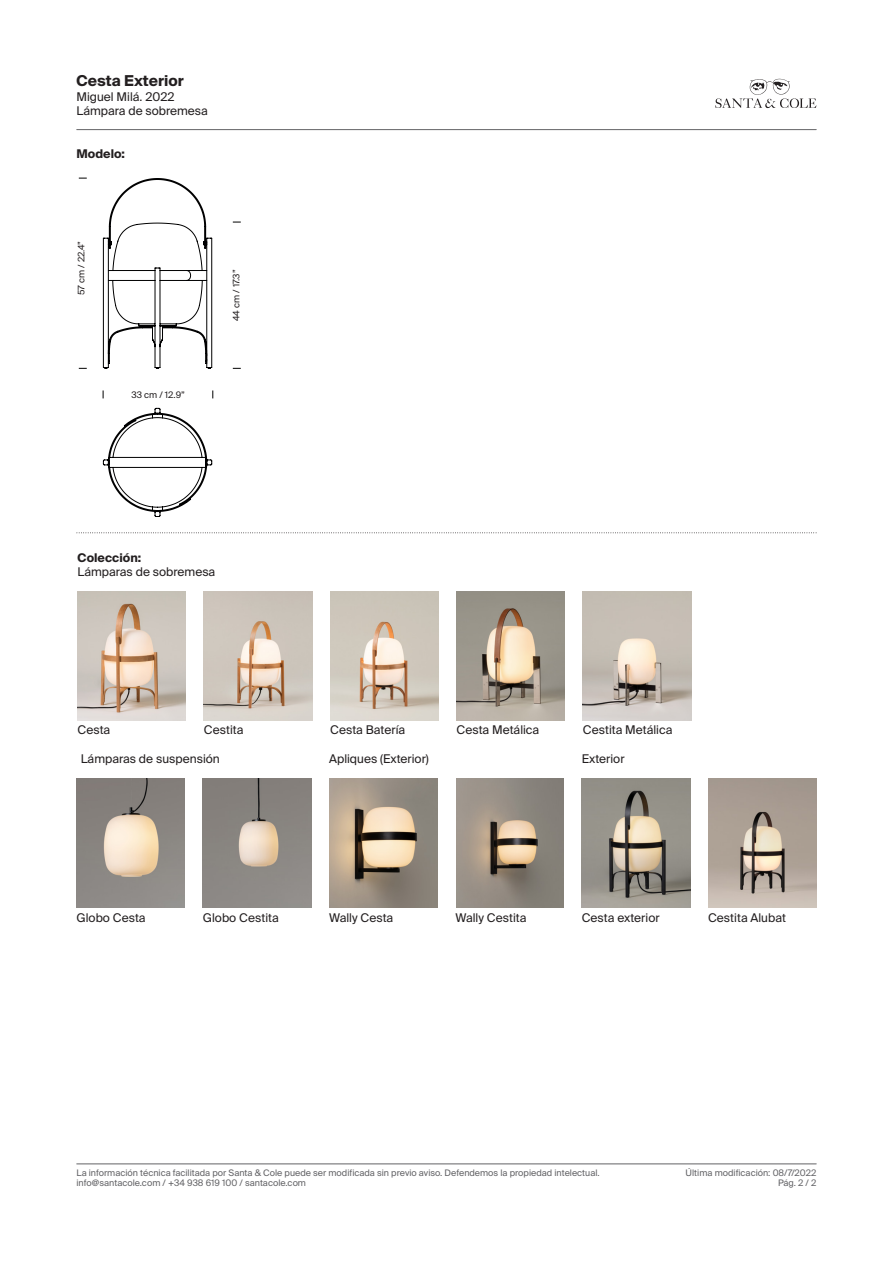
<style>
.page{position:relative;width:893px;height:1263px;background:#fff}
.page>*{position:absolute;margin:0;border:0;box-sizing:border-box;transform-origin:0 0}
.t1{font:700 15px "Suisse Intl";color:#231f20}
.t2{font:12px/14.4px "Suisse Intl";color:#231f20}
.t3{font:700 12px "Suisse Intl";color:#231f20}
.t4{font:9px "Suisse Intl";color:#636366}
.COTA{font:9px "Suisse Intl";color:#231f20}
</style>
<div class="page">
<svg style="left:715px;top:79px;width:101px;height:29px"></svg>
<hr style="left:77px;top:129px;width:739px;height:1px;background:#636366">
<hr style="left:77px;top:1163px;width:739px;height:1px;background:#636366">
<svg style="left:77px;top:532px;width:740px;height:1px"></svg>
<img style="left:78px;top:591px;width:108px;height:130px">
<img style="left:77px;top:778px;width:108px;height:130px">
<img style="left:203px;top:778px;width:108px;height:130px">
<img style="left:582px;top:778px;width:108px;height:130px">
<img style="left:708px;top:778px;width:108px;height:130px">
<img style="left:204px;top:591px;width:108px;height:130px">
<img style="left:330px;top:591px;width:109px;height:130px">
<img style="left:457px;top:591px;width:108px;height:130px">
<img style="left:583px;top:591px;width:108px;height:130px">
<img style="left:330px;top:778px;width:107px;height:130px">
<img style="left:456px;top:778px;width:108px;height:130px">
<svg style="left:103px;top:178px;width:111px;height:339px"></svg>
<p class="t1" style="left:77px;top:72px;width:109px">Cesta Exterior</p>
<p class="t2" style="left:77px;top:89px;width:133px">Miguel Milá. 2022<br>Lámpara de sobremesa</p>
<p class="t3" style="left:77px;top:147px;width:50px">Modelo:</p>
<p class="COTA" style="left:76px;top:295px;width:56px;rotate:-90deg">57 cm / 22.4”</p>
<p class="COTA" style="left:132px;top:390px;width:55px">33 cm / 12.9”</p>
<p class="COTA" style="left:231px;top:321px;width:53px;rotate:-90deg">44 cm / 17.3”</p>
<p class="t3" style="left:78px;top:550px;width:65px">Colección:</p>
<p class="t2" style="left:78px;top:565px;width:139px">Lámparas de sobremesa</p>
<p class="t2" style="left:78px;top:723px;width:34px">Cesta</p>
<p class="t2" style="left:204px;top:723px;width:41px">Cestita</p>
<p class="t2" style="left:330px;top:723px;width:76px">Cesta Batería</p>
<p class="t2" style="left:457px;top:723px;width:84px">Cesta Metálica</p>
<p class="t2" style="left:583px;top:723px;width:91px">Cestita Metálica</p>
<p class="t2" style="left:81px;top:752px;width:141px">Lámparas de suspensión</p>
<p class="t2" style="left:329px;top:752px;width:101px">Apliques (Exterior)</p>
<p class="t2" style="left:582px;top:752px;width:44px">Exterior</p>
<p class="t2" style="left:77px;top:910px;width:71px">Globo Cesta</p>
<p class="t2" style="left:203px;top:910px;width:77px">Globo Cestita</p>
<p class="t2" style="left:329px;top:910px;width:66px">Wally Cesta</p>
<p class="t2" style="left:455px;top:910px;width:72px">Wally Cestita</p>
<p class="t2" style="left:582px;top:910px;width:79px">Cesta exterior</p>
<p class="t2" style="left:708px;top:910px;width:79px">Cestita Alubat</p>
<p class="t4" style="left:77px;top:1167px;width:525px">La información técnica facilitada por Santa &amp; Cole puede ser modificada sin previo aviso. Defendemos la propiedad intelectual.</p>
<p class="t4" style="left:686px;top:1167px;width:132px">Última modificación: 08/7/2022</p>
<p class="t4" style="left:77px;top:1178px;width:231px">info@santacole.com / +34 938 619 100 / santacole.com</p>
<p class="t4" style="left:778px;top:1178px;width:40px">Pág. 2 / 2</p>
</div>
